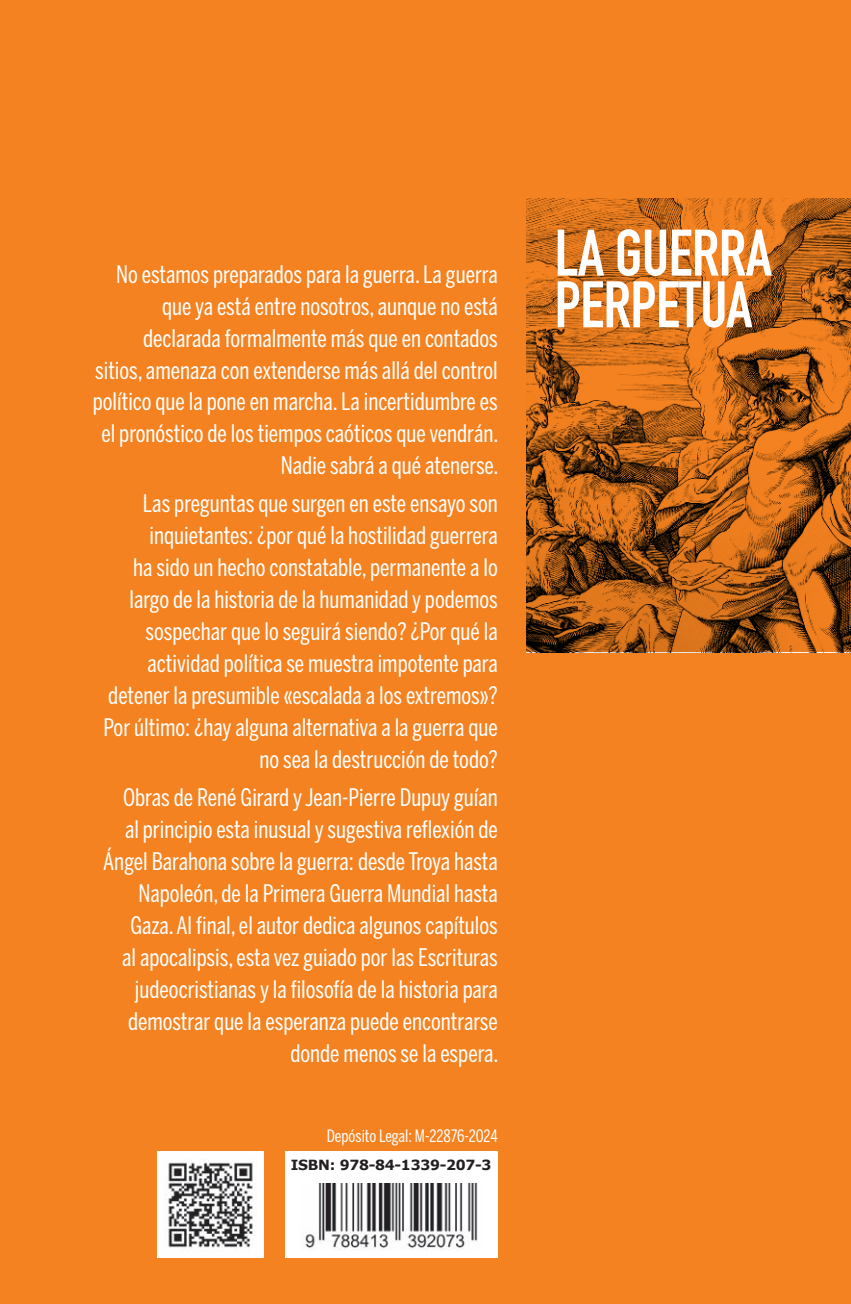
<style>
.page{position:relative;width:851px;height:1304px;background:#fff}
.page>*{position:absolute;margin:0;border:0;box-sizing:border-box;transform-origin:0 0}
.t1{font:700 64.6px/51.6px "DIN Condensed";letter-spacing:-.01em;color:#fff}
.t2{font:24px/32px "Benton Sans Comp";color:#fff;text-align:right}
.t3{font:17px "Benton Sans Comp";color:#fff}
.t4{font:700 14px "Verdana";letter-spacing:-.02em;color:#231f20}
</style>
<div class="page">
<div style="left:0;top:0;width:850px;height:1304px;background:#f58220"></div>
<div style="left:285px;top:1151px;width:212px;height:106px;background:#fff"></div>
<img style="left:302px;top:1184px;width:176px;height:66px">
<img style="left:157px;top:1151px;width:107px;height:106px">
<svg style="left:526px;top:198px;width:324px;height:454px"></svg>
<p class="t2" style="left:93px;top:258px;width:407px">No estamos preparados para la guerra. La guerra que ya está entre nosotros, aunque no está declarada formalmente más que en contados sitios, amenaza con extenderse más allá del control político que la pone en marcha. La incertidumbre es el pronóstico de los tiempos caóticos que vendrán.<br>Nadie sabrá a qué atenerse.</p>
<p class="t2" style="left:103px;top:487px;width:395px">Las preguntas que surgen en este ensayo son inquietantes: ¿por qué la hostilidad guerrera<br>ha sido un hecho constatable, permanente a lo largo de la historia de la humanidad y podemos sospechar que lo seguirá siendo? ¿Por qué la actividad política se muestra impotente para detener la presumible «escalada a los extremos»?<br>Por último: ¿hay alguna alternativa a la guerra que no sea la destrucción de todo?</p>
<p class="t2" style="left:103px;top:781px;width:397px">Obras de René Girard y Jean-Pierre Dupuy guían<br>al principio esta inusual y sugestiva reflexión de Ángel Barahona sobre la guerra: desde Troya hasta Napoleón, de la Primera Guerra Mundial hasta Gaza. Al final, el autor dedica algunos capítulos<br>al apocalipsis, esta vez guiado por las Escrituras judeocristianas y la filosofía de la historia para demostrar que la esperanza puede encontrarse donde menos se la espera.</p>
<p class="t3" style="left:326px;top:1126px;width:173px">Depósito Legal: M-22876-2024</p>
<p class="t4" style="left:291px;top:1156px;width:202px">ISBN: 978-84-1339-207-3</p>
<p class="t1" style="left:554px;top:227px;width:219px">LA GUERRA<br>PERPETUA</p>
</div>
